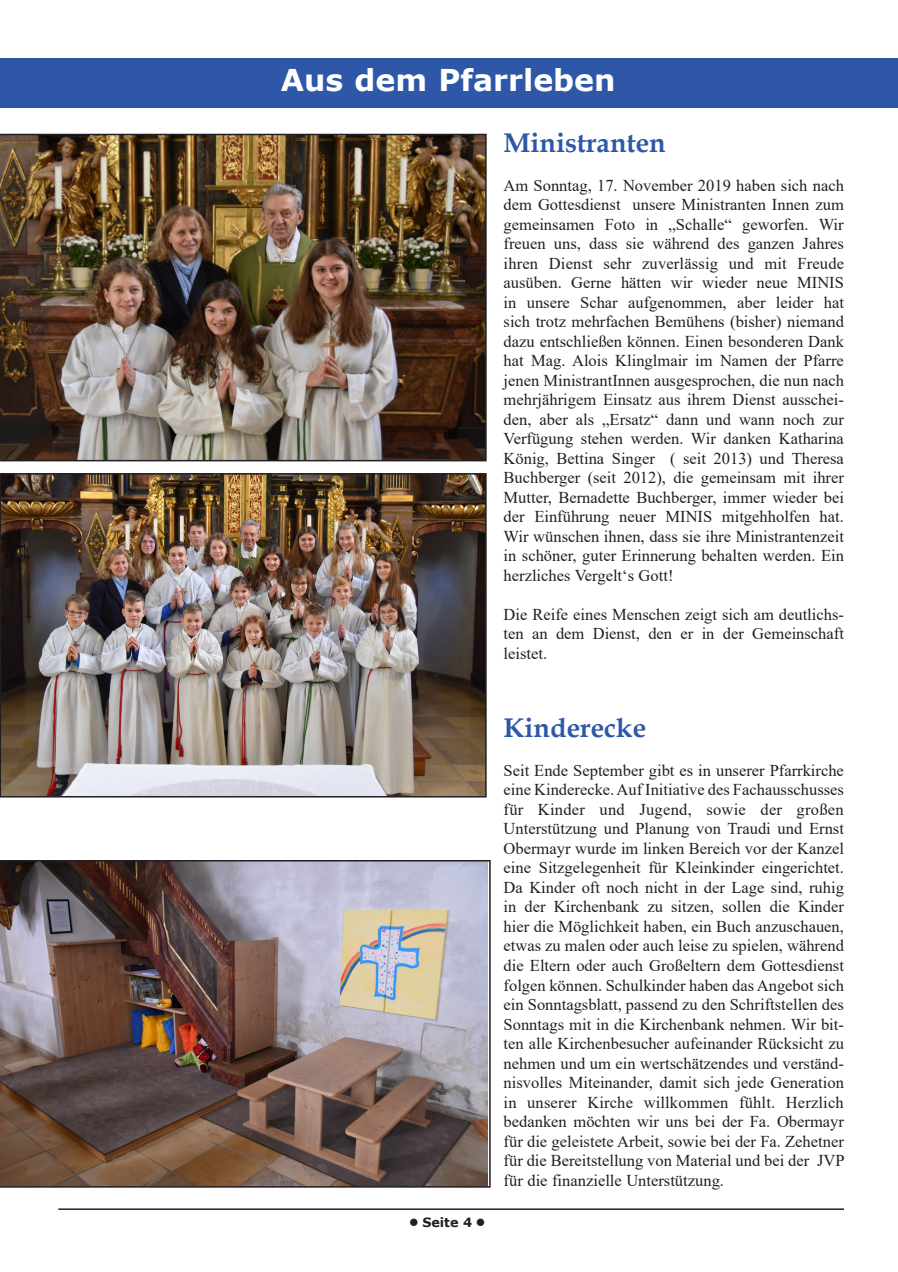
<style>
.page{position:relative;width:898px;height:1272px;background:#fff}
.page>*{position:absolute;margin:0;border:0;box-sizing:border-box;transform-origin:0 0}
.stillos{font:700 30px "Verdana";color:#fff}
.Normaler_Text{font:700 27px "Book Antiqua";color:#2e58a7}
.Normaler_Text-2{font:16.5px/19.5px "Times New Roman";color:#231f20;text-align:justify}
.stillos-2{font:700 12.75px "Verdana";color:#231f20}
</style>
<div class="page">
<hr style="left:58px;top:1208px;width:785px;height:1px;background:#231f20">
<div style="left:0;top:58px;width:897px;height:49px;background:#2e58a7"></div>
<img style="left:0;top:134px;width:486px;height:327px">
<img style="left:3px;top:476px;width:480px;height:318px">
<div style="left:0;top:473px;width:486px;height:324px;border:2px solid #231f20"></div>
<img style="left:0;top:860px;width:490px;height:327px">
<p class="stillos" style="left:280px;top:59px;width:336px">Aus dem Pfarrleben</p>
<p class="Normaler_Text" style="left:503px;top:124px;width:163px">Ministranten</p>
<p class="Normaler_Text-2" style="left:503px;top:175px;width:342px">Am Sonntag, 17. November 2019 haben sich nach dem Gottesdienst unsere Ministranten Innen zum gemeinsamen Foto in „Schalle“ geworfen. Wir freuen uns, dass sie während des ganzen Jahres ihren Dienst sehr zuverlässig und mit Freude ausüben. Gerne hätten wir wieder neue MINIS in unsere Schar aufgenommen, aber leider hat sich trotz mehrfachen Bemühens (bisher) niemand dazu entschließen können. Einen besonderen Dank hat Mag. Alois Klinglmair im Namen der Pfarre jenen MinistrantInnen ausgesprochen, die nun nach mehrjährigem Einsatz aus ihrem Dienst ausschei&shy;den, aber als „Ersatz“ dann und wann noch zur Verfügung stehen werden. Wir danken Katharina König, Bettina Singer ( seit 2013) und Theresa Buchberger (seit 2012), die gemeinsam mit ihrer Mutter, Bernadette Buchberger, immer wieder bei der Einführung neuer MINIS mitgehholfen hat.<br>Wir wünschen ihnen, dass sie ihre Ministrantenzeit in schöner, guter Erinnerung behalten werden. Ein herzliches Vergelt‘s Gott!</p>
<p class="Normaler_Text-2" style="left:503px;top:604px;width:342px">Die Reife eines Menschen zeigt sich am deutlichs&shy;ten an dem Dienst, den er in der Gemeinschaft leistet.</p>
<p class="stillos-2" style="left:409px;top:1213px;width:78px">● Seite 4 ●</p>
<p class="Normaler_Text" style="left:503px;top:709px;width:144px">Kinderecke</p>
<p class="Normaler_Text-2" style="left:503px;top:760px;width:342px">Seit Ende September gibt es in unserer Pfarrkirche eine Kinderecke. Auf Initiative des Fachausschusses für Kinder und Jugend, sowie der großen Unterstützung und Planung von Traudi und Ernst Obermayr wurde im linken Bereich vor der Kanzel eine Sitzgelegenheit für Kleinkinder eingerichtet.<br>Da Kinder oft noch nicht in der Lage sind, ruhig in der Kirchenbank zu sitzen, sollen die Kinder hier die Möglichkeit haben, ein Buch anzuschauen, etwas zu malen oder auch leise zu spielen, während die Eltern oder auch Großeltern dem Gottesdienst folgen können. Schulkinder haben das Angebot sich ein Sonntagsblatt, passend zu den Schriftstellen des Sonntags mit in die Kirchenbank nehmen. Wir bit&shy;ten alle Kirchenbesucher aufeinander Rücksicht zu nehmen und um ein wertschätzendes und verständ&shy;nisvolles Miteinander, damit sich jede Generation in unserer Kirche willkommen fühlt. Herzlich bedanken möchten wir uns bei der Fa. Obermayr für die geleistete Arbeit, sowie bei der Fa. Zehetner für die Bereitstellung von Material und bei der JVP für die finanzielle Unterstützung.</p>
</div>
